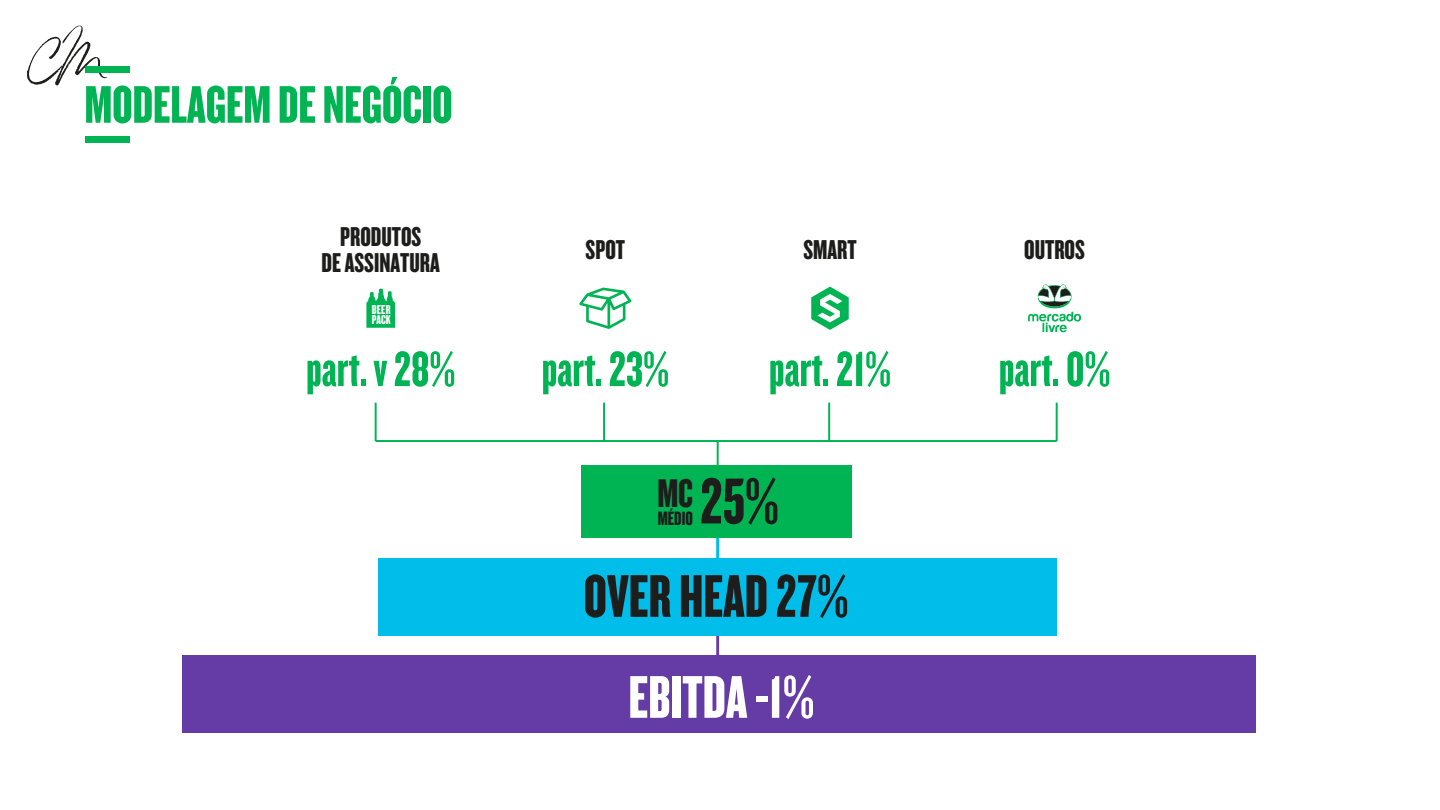
<style>
.page{position:relative;width:1440px;height:810px;background:#fff}
.page>*{position:absolute;margin:0;border:0;box-sizing:border-box;transform-origin:0 0}
.t1{font:67.28px "Knockout 68 Full Featherwt";color:#1d1d1b}
.t2{font:62.62px "Knockout 68 Full Featherwt";color:#1d1d1b}
.t3{font:62.62px "Knockout 68 Full Featherwt";color:#fff}
.t4{font:54.97px "Knockout 68 Full Featherwt";color:#00b353}
.t5{font:51.45px "Knockout 68 Full Featherwt";color:#00b353}
.t6{font:28.35px/25.9px "Knockout 68 Full Featherwt";color:#1d1d1b;text-align:center}
.t7{font:20.1px "Knockout 68 Full Featherwt";color:#1d1d1b}
.t8{font:13.5px/10.6px "Knockout 68 Full Featherwt";letter-spacing:.01em;color:#fff}
</style>
<div class="page">
<hr style="left:717px;top:441px;width:2px;height:60px;background:#00b353">
<hr style="left:716px;top:624px;width:3px;height:103px;background:#653ca6">
<hr style="left:716px;top:509px;width:3px;height:114px;background:#00bdea">
<svg style="left:27px;top:26px;width:80px;height:60px"></svg>
<div style="left:86px;top:66px;width:44px;height:7px;background:#00b353"></div>
<div style="left:86px;top:137px;width:44px;height:6px;background:#00b353"></div>
<div style="left:581px;top:465px;width:271px;height:72px;background:#00b353"></div>
<div style="left:378px;top:558px;width:679px;height:78px;background:#00bdea"></div>
<div style="left:183px;top:656px;width:1073px;height:77px;background:#653ca6"></div>
<svg style="left:811px;top:287px;width:38px;height:43px"></svg>
<svg style="left:579px;top:288px;width:52px;height:41px"></svg>
<svg style="left:366px;top:289px;width:29px;height:39px"></svg>
<svg style="left:1028px;top:284px;width:53px;height:48px"></svg>
<hr style="left:376px;top:440px;width:681px;height:2px;background:#00b353">
<hr style="left:603px;top:403px;width:2px;height:38px;background:#00b353">
<hr style="left:375px;top:403px;width:2px;height:38px;background:#00b353">
<hr style="left:1056px;top:403px;width:2px;height:38px;background:#00b353">
<hr style="left:828px;top:403px;width:2px;height:38px;background:#00b353">
<h3 class="t4" style="left:85px;top:71px;width:369px">MODELAGEM DE NEGÓCIO</h3>
<p class="t6" style="left:322px;top:223px;width:120px">PRODUTOS<br>DE ASSINATURA</p>
<p class="t8" style="left:372px;top:304px;width:21px">BEER<br>PACK</p>
<h3 class="t5" style="left:306px;top:338px;width:151px">part. v 28%</h3>
<p class="t6" style="left:586px;top:236px;width:41px">SPOT</p>
<h3 class="t5" style="left:542px;top:338px;width:129px">part. 23%</h3>
<p class="t6" style="left:803px;top:236px;width:55px">SMART</p>
<h3 class="t5" style="left:769px;top:338px;width:124px">part. 21%</h3>
<p class="t7" style="left:657px;top:506px;width:37px"><sup>MC</sup>MÉDIO</p>
<h1 class="t1" style="left:700px;top:460px;width:80px">25%</h1>
<h2 class="t2" style="left:584px;top:558px;width:266px">OVER HEAD 27%</h2>
<h2 class="t3" style="left:628px;top:659px;width:187px">EBITDA -1%</h2>
<p class="t6" style="left:1024px;top:236px;width:62px">OUTROS</p>
<h3 class="t5" style="left:999px;top:338px;width:113px">part. 0%</h3>
</div>
